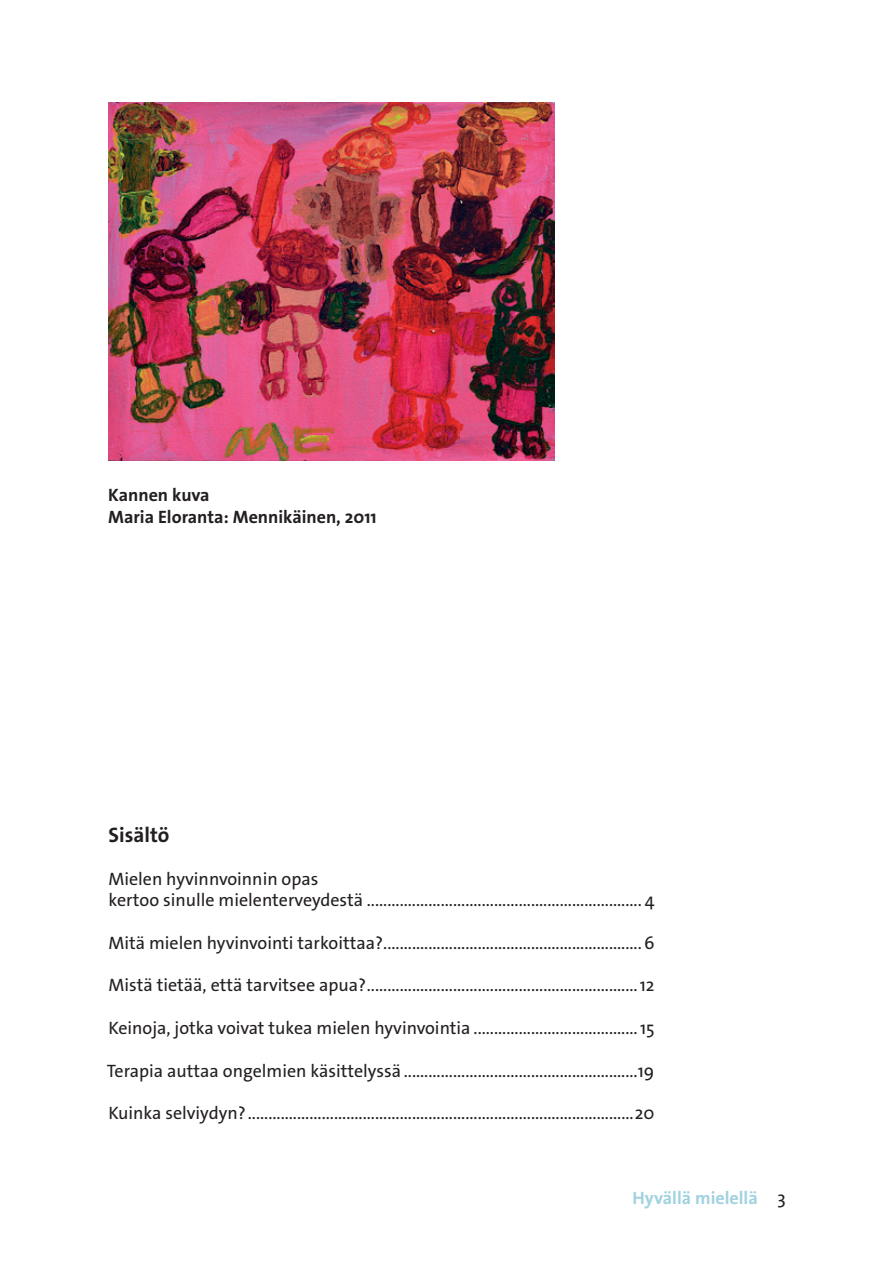
<style>
.page{position:relative;width:893px;height:1263px;background:#fff}
.page>*{position:absolute;margin:0;border:0;box-sizing:border-box;transform-origin:0 0}
.t1{font:700 21px "The Sans Os F";color:#231f20}
.t2{font:18px/21.3px "The Sans Os F";color:#231f20}
.t3{font:700 18px/21.3px "The Sans Os F";color:#231f20}
.t4{font:700 18px "The Sans Os F";color:#a1d2e0}
.s1{font-weight:400;color:#231f20}
</style>
<div class="page">
<img style="left:108px;top:102px;width:447px;height:359px">
<p class="t3" style="left:108px;top:485px;width:270px">Kannen kuva<br>Maria Eloranta: Mennikäinen, 2011</p>
<p class="t1" style="left:109px;top:822px;width:62px">Sisältö</p>
<p class="t2" style="left:108px;top:868px;width:548px">Mielen hyvinnvoinnin opas<br>kertoo sinulle mielenterveydestä ................................................................... 4</p>
<p class="t2" style="left:108px;top:932px;width:548px">Mitä mielen hyvinvointi tarkoittaa?...............................................................6</p>
<p class="t2" style="left:108px;top:975px;width:548px">Mistä tietää, että tarvitsee apua?..................................................................12</p>
<p class="t2" style="left:109px;top:1017px;width:547px">Keinoja, jotka voivat tukea mielen hyvinvointia ........................................15</p>
<p class="t2" style="left:107px;top:1060px;width:549px">Terapia auttaa ongelmien käsittelyssä .........................................................19</p>
<p class="t2" style="left:109px;top:1102px;width:548px">Kuinka selviydyn? ..............................................................................................20</p>
<p class="t4" style="left:633px;top:1187px;width:155px">Hyvällä mielellä <span class="s1">3</span></p>
</div>
